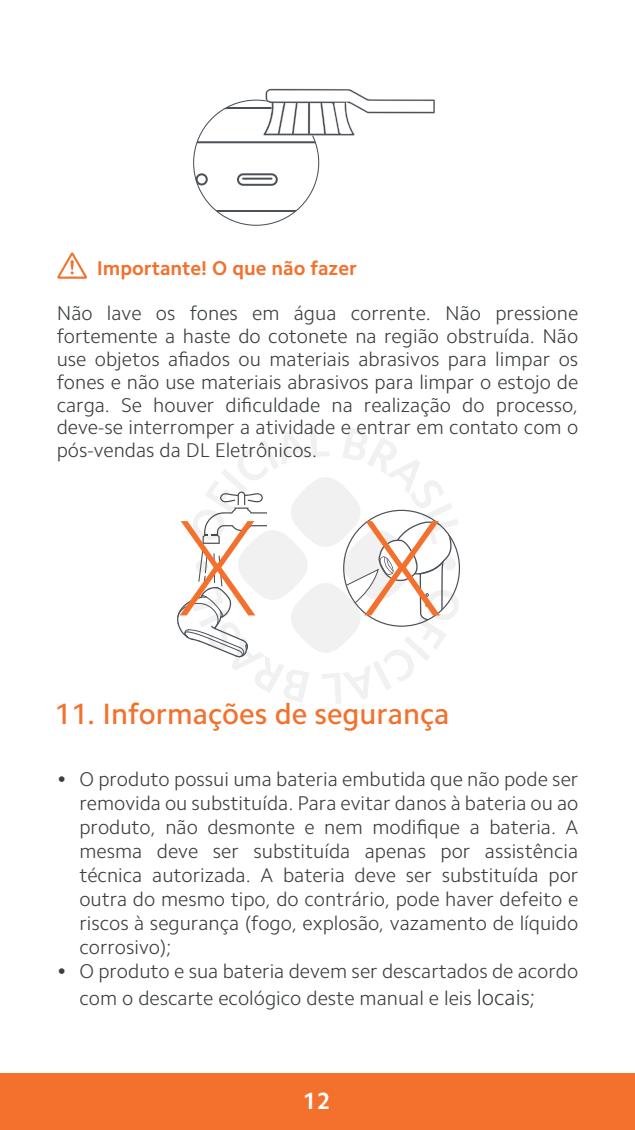
<style>
.page{position:relative;width:635px;height:1130px;background:#fff}
.page>*{position:absolute;margin:0;border:0;box-sizing:border-box;transform-origin:0 0}
.t1{font:500 29.6px "Camphor Pro";color:#f3712c}
.t2{font:700 23.6px "Camphor Pro";color:#fff}
.t3{font:300 20px/24px "Camphor Pro";color:#3b3f41;text-align:justify}
.t4{font:700 20px "Camphor Pro";color:#f3712c}
.s1{font-size:22px}
</style>
<div class="page">
<div style="left:0;top:1073px;width:635px;height:56px;background:#f3712c"></div>
<svg style="left:193px;top:89px;width:242px;height:137px"></svg>
<div style="left:196px;top:173px;width:12px;height:12px;border:2px solid #4b5157;border-radius:50%"></div>
<svg style="left:57px;top:252px;width:30px;height:27px"></svg>
<svg style="left:177px;top:426px;width:284px;height:277px"></svg>
<p class="t4" style="left:97px;top:256px;width:262px">Importante! O que não fazer</p>
<p class="t3" style="left:57px;top:302px;width:523px;line-height:22.8px">Não lave os fones em água corrente. Não pressione fortemente a haste do cotonete na região obstruída. Não use objetos afiados ou materiais abrasivos para limpar os fones e não use materiais abrasivos para limpar o estojo de carga. Se houver dificuldade na realização do processo, deve-se interromper a atividade e entrar em contato com o pós-vendas da DL Eletrônicos.</p>
<h1 class="t1" style="left:54px;top:696px;width:397px">11. Informações de segurança</h1>
<p class="t3" style="left:79px;top:767px;width:500px;text-indent:-23px">• O produto possui uma bateria embutida que não pode ser removida ou substituída. Para evitar danos à bateria ou ao produto, não desmonte e nem modifique a bateria. A mesma deve ser substituída apenas por assistência técnica autorizada. A bateria deve ser substituída por outra do mesmo tipo, do contrário, pode haver defeito e riscos à segurança (fogo, explosão, vazamento de líquido corrosivo);</p>
<p class="t3" style="left:79px;top:958px;width:500px;line-height:26.4px;text-indent:-23px">• O produto e sua bateria devem ser descartados de acordo com o descarte ecológico deste manual e leis <span class="s1">locais;</span></p>
<p class="t2" style="left:303px;top:1087px;width:29px">12</p>
</div>
